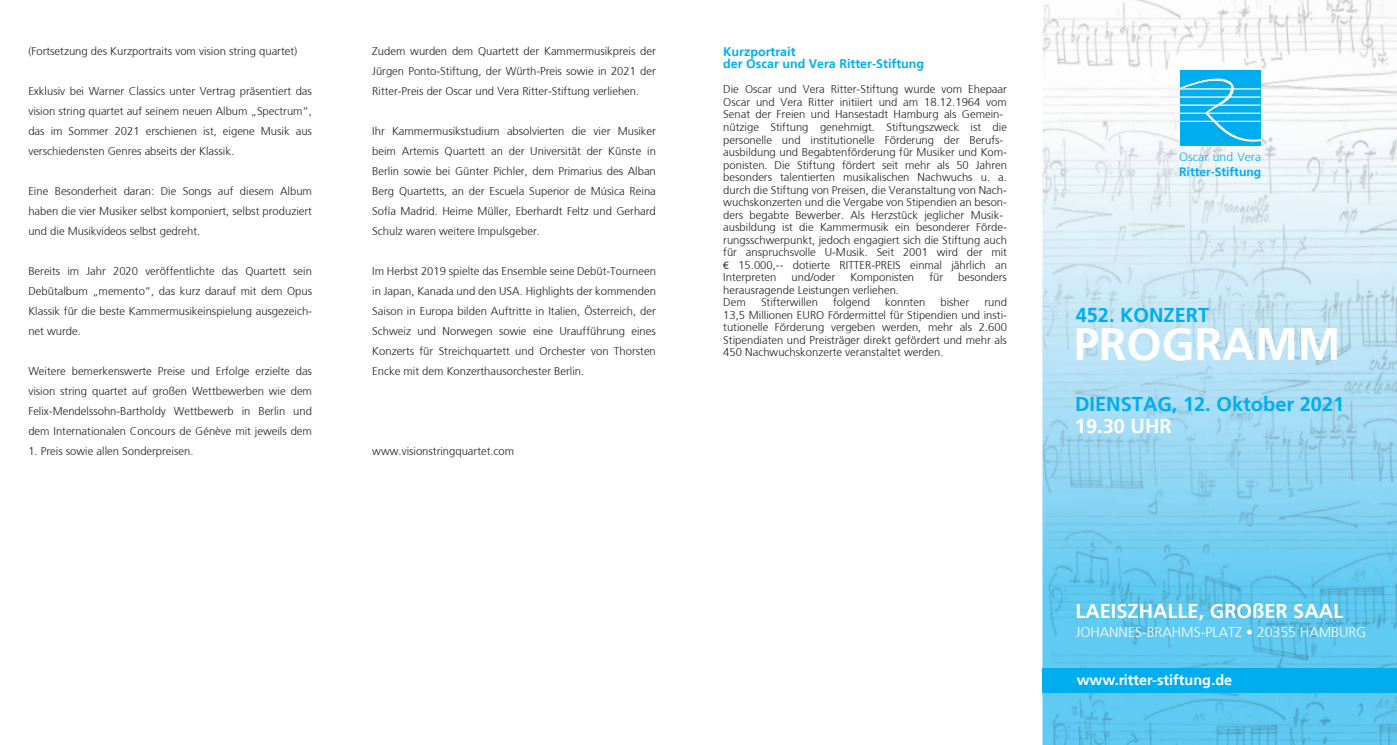
<style>
.page{position:relative;width:1397px;height:745px;background:#fff}
.page>*{position:absolute;margin:0;border:0;box-sizing:border-box;transform-origin:0 0}
.t1{font:700 45.25px "Frutiger";color:#fff}
.t2{font:700 20px "Frutiger";color:#00aeef}
.t3{font:700 20px "Frutiger";color:#fff}
.t4{font:700 14.5px "Frutiger";color:#fff}
.t5{font:300 14px "Frutiger";color:#fff}
.t6{font:700 12.5px/12.5px "Frutiger";color:#00aeef}
.t7{font:700 12.12px "Frutiger";color:#00aeef}
.t8{font:300 12.12px "Frutiger";letter-spacing:.005em;color:#00aeef}
.t9{font:300 11.25px/20px "Frutiger";color:#231f20;text-align:justify}
.s1{font-family:"Myriad Pro";font-weight:400}
</style>
<div class="page">
<img style="left:1042px;top:0;width:147px;height:261px">
<img style="left:1189px;top:0;width:177px;height:261px">
<img style="left:1366px;top:0;width:30px;height:521px">
<img style="left:1042px;top:261px;width:157px;height:265px">
<img style="left:1199px;top:254px;width:189px;height:272px">
<img style="left:1042px;top:526px;width:227px;height:218px">
<img style="left:1269px;top:521px;width:127px;height:223px">
<div style="left:1042px;top:668px;width:354px;height:25px;background:#00aeef"></div>
<div style="left:1179px;top:71px;width:81px;height:75px;background:#00aeef"></div>
<svg style="left:1179px;top:78px;width:81px;height:66px"></svg>
<p class="t9" style="left:28px;top:42px;width:270px">(Fortsetzung des Kurzportraits vom vision string quartet)</p>
<p class="t9" style="left:28px;top:82px;width:285px">Exklusiv bei Warner Classics unter Vertrag präsentiert das vision string quartet auf seinem neuen Album ’Spectrum≈, das im Sommer 2021 erschienen ist, eigene Musik aus verschiedensten Genres abseits der Klassik.</p>
<p class="t9" style="left:28px;top:182px;width:285px">Eine Besonderheit daran: Die Songs auf diesem Album haben die vier Musiker selbst komponiert, selbst produziert und die Musikvideos selbst gedreht.</p>
<p class="t9" style="left:28px;top:262px;width:285px">Bereits im Jahr 2020 veröffentlichte das Quartett sein Debütalbum ’memento≈, das kurz darauf mit dem Opus Klassik für die beste Kammermusikeinspielung ausgezeich&shy;net wurde.</p>
<p class="t9" style="left:28px;top:362px;width:285px">Weitere bemerkenswerte Preise und Erfolge erzielte das vision string quartet auf großen Wettbewerben wie dem Felix-Mendelssohn-Bartholdy Wettbewerb in Berlin und dem Internationalen Concours de Génève mit jeweils dem</p>
<p class="t9" style="left:28px;top:442px;width:167px">1. Preis sowie allen Sonderpreisen.</p>
<p class="t9" style="left:372px;top:41px;width:285px">Zudem wurden dem Quartett der Kammermusikpreis der Jürgen Ponto-Stiftung, der Würth-Preis sowie in 2021 der Ritter-Preis der Oscar und Vera Ritter-Stiftung verliehen.</p>
<p class="t9" style="left:372px;top:121px;width:285px">Ihr Kammermusikstudium absolvierten die vier Musiker beim Artemis Quartett an der Universität der Künste in Berlin sowie bei Günter Pichler, dem Primarius des Alban Berg Quartetts, an der Escuela Superior de Música Reina Sofía Madrid. Heime Müller, Eberhardt Feltz und Gerhard Schulz waren weitere Impulsgeber.</p>
<p class="t9" style="left:372px;top:261px;width:285px">Im Herbst 2019 spielte das Ensemble seine Debüt-Tourneen in Japan, Kanada und den USA. Highlights der kommenden Saison in Europa bilden Auftritte in Italien, Österreich, der Schweiz und Norwegen sowie eine Uraufführung eines Konzerts für Streichquartett und Orchester von Thorsten Encke mit dem Konzerthausorchester Berlin.</p>
<p class="t9" style="left:372px;top:441px;width:143px">www.visionstringquartet.com</p>
<p class="t6" style="left:723px;top:46px;width:202px">Kurzportrait<br>der Oscar und Vera Ritter-Stiftung</p>
<p class="t9" style="left:723px;top:84px;width:285px;line-height:12.5px;text-align:left">Die Oscar und Vera Ritter-Stiftung wurde vom Ehepaar Oscar und Vera Ritter initiiert und am 18.12.1964 vom Senat der Freien und Hansestadt Hamburg als Gemein&shy;nützige Stiftung genehmigt. Stiftungszweck ist die personelle und institutionelle Förderung der Berufs&shy;ausbildung und Begabtenförderung für Musiker und Kom&shy;ponisten. Die Stiftung fördert seit mehr als 50 Jahren besonders talentierten musikalischen Nachwuchs u. a. durch die Stiftung von Preisen, die Veranstaltung von Nach&shy;wuchskonzerten und die Vergabe von Stipendien an beson&shy;ders begabte Bewerber. Als Herzstück jeglicher Musik&shy;ausbildung ist die Kammermusik ein besonderer Förde&shy;rungsschwerpunkt, jedoch engagiert sich die Stiftung auch für anspruchsvolle U-Musik. Seit 2001 wird der mit <span class="s1">€</span> 15.000,-- dotierte RITTER-PREIS einmal jährlich an Interpreten</p>
<p class="t9" style="left:791px;top:268px;width:45px">und/oder</p>
<p class="t9" style="left:850px;top:268px;width:65px">Komponisten</p>
<p class="t9" style="left:929px;top:268px;width:15px">für</p>
<p class="t9" style="left:958px;top:268px;width:50px">besonders</p>
<p class="t9" style="left:723px;top:284px;width:177px;line-height:12.5px">herausragende Leistungen verliehen.<br>Dem</p>
<p class="t9" style="left:761px;top:293px;width:58px">Stifterwillen</p>
<p class="t9" style="left:833px;top:293px;width:38px">folgend</p>
<p class="t9" style="left:885px;top:293px;width:42px">konnten</p>
<p class="t9" style="left:940px;top:293px;width:30px">bisher</p>
<p class="t9" style="left:723px;top:296px;width:285px;line-height:12.5px;text-indent:261px">rund 13,5 Millionen EURO Fördermittel für Stipendien und insti&shy;tutionelle Förderung vergeben werden, mehr als 2.600<br>Stipendiaten und Preisträger direkt gefördert und mehr als 450 Nachwuchskonzerte veranstaltet werden.</p>
<p class="t8" style="left:1178px;top:150px;width:83px">Oscar und Vera</p>
<p class="t7" style="left:1178px;top:166px;width:84px">Ritter-Stiftung</p>
<h2 class="t2" style="left:1075px;top:306px;width:135px">452. KONZERT</h2>
<h1 class="t1" style="left:1073px;top:324px;width:268px">PROGRAMM</h1>
<h2 class="t2" style="left:1074px;top:395px;width:270px">DIENSTAG, 12. Oktober 2021</h2>
<h2 class="t3" style="left:1074px;top:417px;width:98px">19.30 UHR</h2>
<h2 class="t3" style="left:1075px;top:602px;width:269px">LAEISZHALLE, GROßER SAAL</h2>
<p class="t5" style="left:1075px;top:623px;width:292px">JOHANNES-BRAHMS-PLATZ • 20355 HAMBURG</p>
<p class="t4" style="left:1076px;top:673px;width:157px">www.ritter-stiftung.de</p>
</div>
